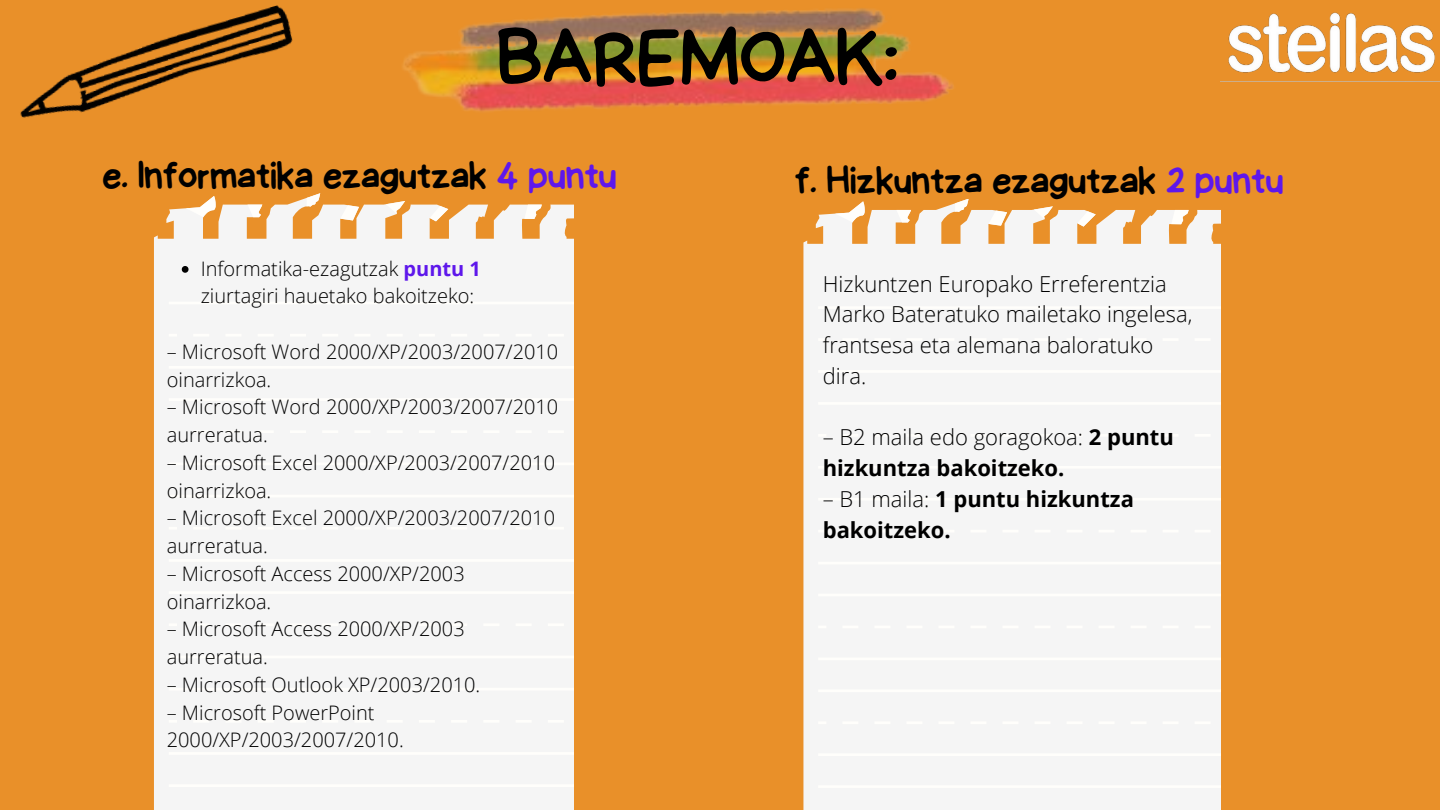
<style>
.page{position:relative;width:1440px;height:810px;background:#e99029}
.page>*{position:absolute;margin:0;border:0;box-sizing:border-box;transform-origin:0 0}
.t1{font:79px "Handyman";color:#000}
.t2{font:39px "Handyman";color:#000}
.t3{font:300 22px/30.8px "Open Sans";color:#000}
.t4{font:700 22px/30.8px "Open Sans";color:#000}
.t5{font:300 20px/27.8px "Open Sans";color:#000}
.s1{color:#5e17eb}
.s2{font-weight:700;color:#5e17eb}
.s3{font-weight:300}
</style>
<div class="page">
<div style="left:154px;top:214px;width:15px;height:596px;background:#f5f5f5"></div>
<svg style="left:169px;top:194px;width:405px;height:616px;background:#f5f2ee"></svg>
<svg style="left:803px;top:220px;width:15px;height:590px;background:#f4eee7"></svg>
<svg style="left:818px;top:199px;width:402px;height:611px;background:#f5f1ee"></svg>
<img style="left:20px;top:5px;width:273px;height:113px">
<img style="left:1228px;top:12px;width:207px;height:61px">
<img style="left:403px;top:8px;width:551px;height:104px">
<svg style="left:182px;top:266px;width:7px;height:7px"></svg>
<h1 class="t1" style="left:497px;top:19px;width:403px">BAREMOAK:</h1>
<h2 class="t2" style="left:103px;top:156px;width:515px">e. Informatika ezagutzak <span class="s1">4 puntu</span></h2>
<h2 class="t2" style="left:795px;top:161px;width:490px">f. Hizkuntza ezagutzak <span class="s1">2 puntu</span></h2>
<p class="t5" style="left:201px;top:254px;width:282px">Informatika-ezagutzak <span class="s2">puntu 1 </span>ziurtagiri hauetako bakoitzeko:</p>
<p class="t5" style="left:167px;top:337px;width:393px">– Microsoft Word 2000/XP/2003/2007/2010 oinarrizkoa.</p>
<p class="t5" style="left:167px;top:393px;width:393px">– Microsoft Word 2000/XP/2003/2007/2010 aurreratua.</p>
<p class="t5" style="left:167px;top:448px;width:390px">– Microsoft Excel 2000/XP/2003/2007/2010 oinarrizkoa.</p>
<p class="t5" style="left:167px;top:504px;width:390px">– Microsoft Excel 2000/XP/2003/2007/2010 aurreratua.</p>
<p class="t5" style="left:167px;top:559px;width:300px">– Microsoft Access 2000/XP/2003 oinarrizkoa.</p>
<p class="t5" style="left:167px;top:615px;width:300px">– Microsoft Access 2000/XP/2003 aurreratua.</p>
<p class="t5" style="left:167px;top:670px;width:315px">– Microsoft Outlook XP/2003/2010.</p>
<p class="t5" style="left:167px;top:698px;width:239px">– Microsoft PowerPoint<br>2000/XP/2003/2007/2010.</p>
<p class="t3" style="left:823px;top:268px;width:371px">Hizkuntzen Europako Erreferentzia<br>Marko Bateratuko mailetako ingelesa, frantsesa eta alemana baloratuko dira.</p>
<p class="t4" style="left:823px;top:422px;width:353px"><span class="s3">– B2 maila edo goragokoa:</span> 2 puntu hizkuntza bakoitzeko.</p>
<p class="t4" style="left:823px;top:483px;width:313px"><span class="s3">– B1 maila:</span> 1 puntu hizkuntza bakoitzeko.</p>
</div>
